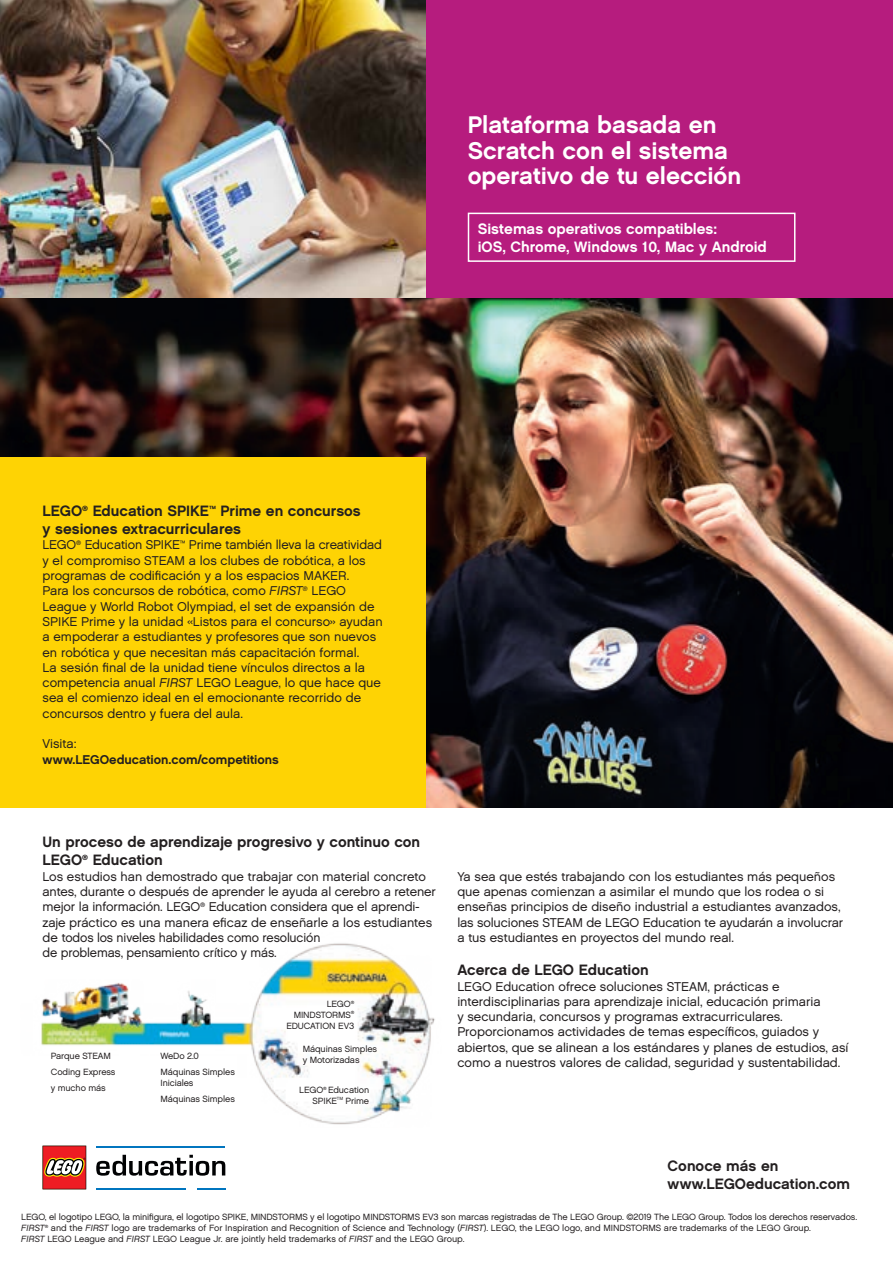
<style>
.page{position:relative;width:893px;height:1263px;background:#fff}
.page>*{position:absolute;margin:0;border:0;box-sizing:border-box;transform-origin:0 0}
.t1{font:700 24px/25.5px "LEGO Chalet 60";color:#fff}
.t2{font:700 15px/18px "LEGO Chalet 60";color:#231f20}
.t3{font:700 15px/18px "LEGO Chalet 60";color:#fff}
.t4{font:12.75px/15.3px "LEGO Chalet 60";color:#231f20}
.t5{font:700 12.75px "LEGO Chalet 60";color:#231f20}
.t6{font:9px/10.8px "LEGO Chalet 60";letter-spacing:-.01em;color:#231f20}
.s1{font-style:italic}
</style>
<div class="page">
<img style="left:0;top:298px;width:893px;height:510px">
<div style="left:383px;top:0;width:510px;height:298px;background:#b61c7e"></div>
<div style="left:0;top:457px;width:425px;height:351px;background:#fed304"></div>
<hr style="left:96px;top:1187px;width:89px;height:2px;background:#0075bf">
<hr style="left:197px;top:1187px;width:28px;height:2px;background:#0075bf">
<svg style="left:96px;top:1167px;width:129px;height:9px"></svg>
<svg style="left:43px;top:1167px;width:43px;height:22px"></svg>
<img style="left:0;top:0;width:425px;height:298px">
<img style="left:41px;top:943px;width:394px;height:224px">
<div style="left:468px;top:213px;width:327px;height:49px;border:2px solid #fff"></div>
<h1 class="t1" style="left:468px;top:112px;width:275px">Plataforma basada en<br>Scratch con el sistema operativo de tu elección</h1>
<p class="t3" style="left:478px;top:219px;width:291px">Sistemas operativos compatibles:<br>iOS, Chrome, Windows 10, Mac y Android</p>
<p class="t2" style="left:43px;top:502px;width:320px">LEGO<sup>®</sup> Education SPIKE<sup>™</sup> Prime en concursos y sesiones extracurriculares</p>
<p class="t4" style="left:43px;top:537px;width:342px">LEGO<sup>®</sup> Education SPIKE<sup>™</sup> Prime también lleva la creatividad y el compromiso STEAM a los clubes de robótica, a los programas de codificación y a los espacios MAKER.<br>Para los concursos de robótica, como <span class="s1">FIRST</span><sup>®</sup> LEGO League y World Robot Olympiad, el set de expansión de SPIKE Prime y la unidad «Listos para el concurso» ayudan a empoderar a estudiantes y profesores que son nuevos en robótica y que necesitan más capacitación formal.<br>La sesión final de la unidad tiene vínculos directos a la competencia anual <span class="s1">FIRST</span> LEGO League, lo que hace que sea el comienzo ideal en el emocionante recorrido de concursos dentro y fuera del aula.</p>
<p class="t4" style="left:43px;top:736px;width:36px">Visita:</p>
<p class="t5" style="left:43px;top:751px;width:238px">www.LEGOeducation.com/competitions</p>
<p class="t2" style="left:43px;top:833px;width:379px">Un proceso de aprendizaje progresivo y continuo con<br>LEGO<sup>®</sup> Education</p>
<p class="t4" style="left:43px;top:868px;width:395px">Los estudios han demostrado que trabajar con material concreto antes, durante o después de aprender le ayuda al cerebro a retener mejor la información. LEGO<sup>®</sup> Education considera que el aprendi&shy;zaje práctico es una manera eficaz de enseñarle a los estudiantes de todos los niveles habilidades como resolución<br>de problemas, pensamiento crítico y más.</p>
<p class="t6" style="left:51px;top:1047px;width:66px;line-height:16.2px">Parque STEAM<br>Coding Express y mucho más</p>
<p class="t6" style="left:160px;top:1047px;width:76px;line-height:16.2px">WeDo 2.0<br>Máquinas Simples</p>
<p class="t6" style="left:160px;top:1074px;width:76px;line-height:16.2px">Iniciales<br>Máquinas Simples</p>
<p class="t6" style="left:286px;top:998px;width:69px;text-align:right">LEGO<sup>®<br></sup>MINDSTORMS<sup>®<br></sup>EDUCATION EV3</p>
<p class="t6" style="left:303px;top:1043px;width:76px">Máquinas Simples y Motorizadas</p>
<p class="t6" style="left:299px;top:1084px;width:71px;text-align:right">LEGO<sup>®</sup> Education<br>SPIKE<sup>TM</sup> Prime</p>
<p class="t4" style="left:457px;top:868px;width:387px">Ya sea que estés trabajando con los estudiantes más pequeños que apenas comienzan a asimilar el mundo que los rodea o si enseñas principios de diseño industrial a estudiantes avanzados, las soluciones STEAM de LEGO Education te ayudarán a involucrar a tus estudiantes en proyectos del mundo real.</p>
<p class="t2" style="left:457px;top:961px;width:193px">Acerca de LEGO Education</p>
<p class="t4" style="left:457px;top:978px;width:393px">LEGO Education ofrece soluciones STEAM, prácticas e interdisciplinarias para aprendizaje inicial, educación primaria<br>y secundaria, concursos y programas extracurriculares.<br>Proporcionamos actividades de temas específicos, guiados y abiertos, que se alinean a los estándares y planes de estudios, así como a nuestros valores de calidad, seguridad y sustentabilidad.</p>
<p class="t2" style="left:668px;top:1157px;width:184px">Conoce más en www.LEGOeducation.com</p>
<p class="t6" style="left:21px;top:1211px;width:837px">LEGO, el logotipo LEGO, la minifigura, el logotipo SPIKE, MINDSTORMS y el logotipo MINDSTORMS EV3 son marcas registradas de The LEGO Group. ©2019 The LEGO Group. Todos los derechos reservados.<br><span class="s1">FIRST</span><sup>®</sup> and the <span class="s1">FIRST</span> logo are trademarks of For Inspiration and Recognition of Science and Technology (<span class="s1">FIRST</span>). LEGO, the LEGO logo, and MINDSTORMS are trademarks of the LEGO Group.<br><span class="s1">FIRST</span> LEGO League and <span class="s1">FIRST</span> LEGO League Jr. are jointly held trademarks of <span class="s1">FIRST</span> and the LEGO Group.</p>
</div>
